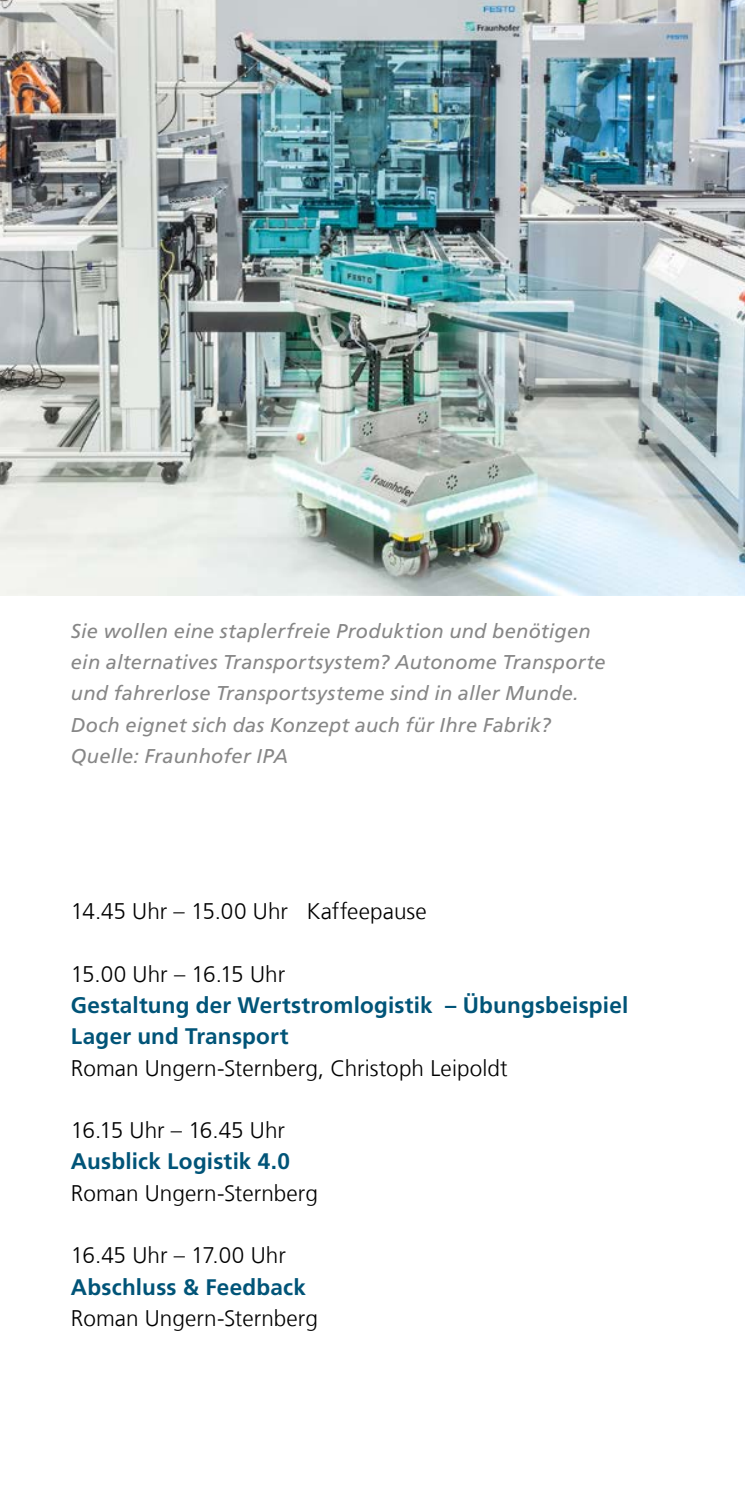
<style>
.page{position:relative;width:745px;height:1489px;background:#fff}
.page>*{position:absolute;margin:0;border:0;box-sizing:border-box;transform-origin:0 0}
.t1{font:300 22.5px "Frutiger LT Com";color:#000}
.t2{font:700 22.5px/31.2px "Frutiger LT Com";letter-spacing:.01em;color:#005478}
.t3{font:italic 20px/31.2px "Frutiger LT Com";letter-spacing:.015em;color:#878787}
</style>
<div class="page">
<img style="left:0;top:0;width:744px;height:595px">
<p class="t3" style="left:71px;top:615px;width:536px">Sie wollen eine staplerfreie Produktion und benötigen ein alternatives Transportsystem? Autonome Transporte und fahrerlose Transportsysteme sind in aller Munde.<br>Doch eignet sich das Konzept auch für Ihre Fabrik?<br>Quelle: Fraunhofer IPA</p>
<p class="t1" style="left:71px;top:898px;width:357px">14.45 Uhr – 15.00 Uhr Kaffeepause</p>
<p class="t1" style="left:71px;top:960px;width:216px">15.00 Uhr – 16.15 Uhr</p>
<p class="t2" style="left:71px;top:989px;width:558px">Gestaltung der Wertstromlogistik – Übungsbeispiel<br>Lager und Transport</p>
<p class="t1" style="left:71px;top:1054px;width:438px">Roman Ungern-Sternberg, Christoph Leipoldt</p>
<p class="t1" style="left:71px;top:1117px;width:215px">16.15 Uhr – 16.45 Uhr</p>
<p class="t2" style="left:71px;top:1146px;width:220px">Ausblick Logistik 4.0</p>
<p class="t1" style="left:71px;top:1179px;width:248px">Roman Ungern-Sternberg</p>
<p class="t1" style="left:71px;top:1242px;width:216px">16.45 Uhr – 17.00 Uhr</p>
<p class="t2" style="left:71px;top:1271px;width:236px">Abschluss &amp; Feedback</p>
<p class="t1" style="left:71px;top:1304px;width:248px">Roman Ungern-Sternberg</p>
</div>
